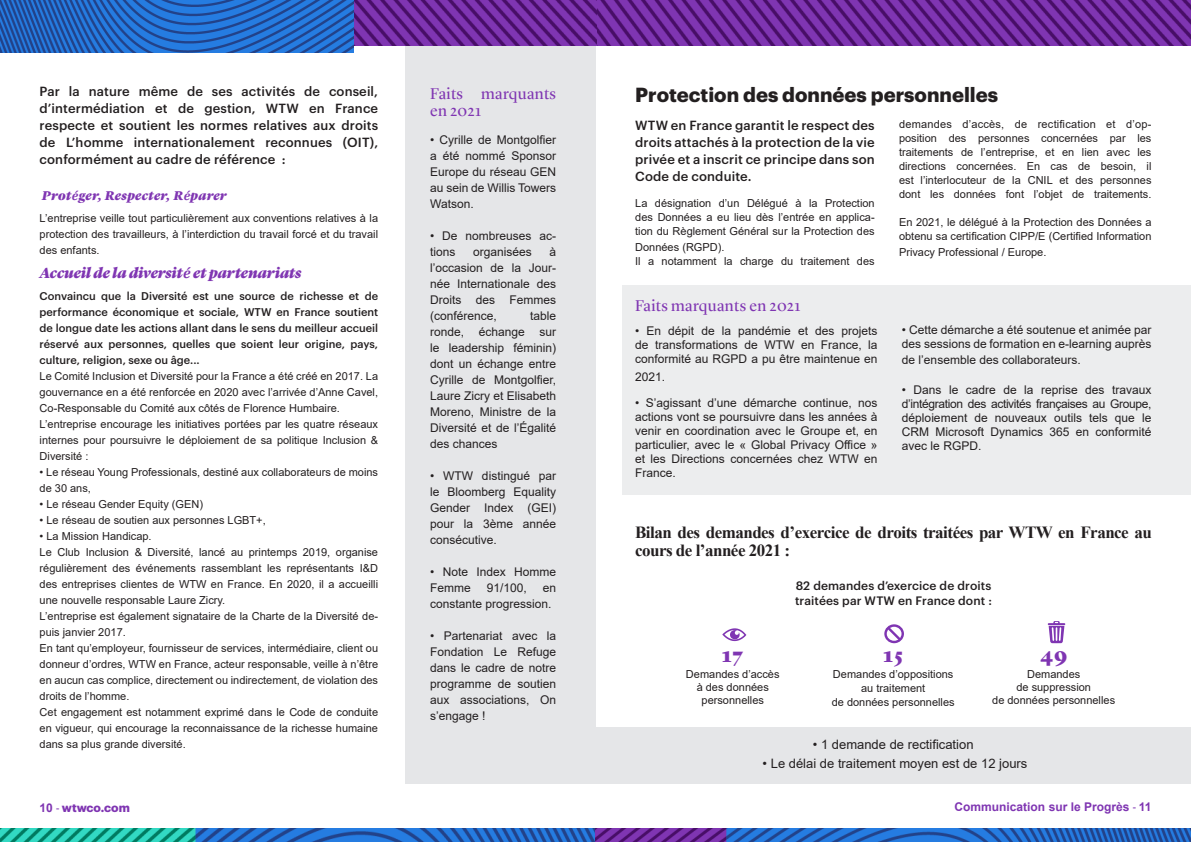
<style>
.page{position:relative;width:1191px;height:842px;background:#fff}
.page>*{position:absolute;margin:0;border:0;box-sizing:border-box;transform-origin:0 0}
.t1{font:700 20px "Graphik";color:#231f20}
.PARAGRAPHE{font:900 20px "Lyon Display Web";color:#7f35b2}
.Exergue_Ultraviolet{font:700 17px/18px "Times New Roman";letter-spacing:-.03em;color:#231f20}
.exergue_lyon_regular{font:16px/17px "Lyon Display Web";letter-spacing:.02em;color:#7f35b2}
.Exergue_Ultraviolet-2{font:italic 900 15px "Lyon Display Web";color:#7f35b2}
.Exergue_Black{font:500 13px/17px "Graphik";letter-spacing:.01em;color:#231f20;text-align:justify}
.PARAGRAPHE-2{font:13px "Arial";color:#231f20}
.Exergue_Ultraviolet-3{font:italic 900 13px "Lyon Display Web";letter-spacing:.02em;color:#7f35b2}
.PARAGRAPHE-3{font:12px/16px "Arial";color:#231f20;text-align:justify}
.exergue_lyon_regular-2{font:12px/14px "Arial";color:#231f20;text-align:justify}
.Exergue_Ultraviolet-4{font:500 12px/15px "Graphik";letter-spacing:.01em;color:#231f20}
.PARAGRAPHE-4{font:12px "Arial";letter-spacing:-.03em;color:#231f20}
.Page_Footer__6pt_Bla{font:700 12px "Arial";color:#7f35b2}
.Page_Footer__6pt_Bla-2{font:700 12px "Graphik";color:#7f35b2}
.PARAGRAPHE-5{font:11px/16px "Arial";color:#231f20;text-align:justify}
.PARAGRAPHE-6{font:500 11px/16px "Graphik";color:#231f20;text-align:justify}
.s1{font-family:"Cambria";font-weight:700}
.s2{font-style:inherit}
.s3{font-family:"Arial"}
.s4{font-family:"Arial Narrow";font-weight:400}
</style>
<div class="page">
<img style="left:0;top:828px;width:1191px;height:14px">
<svg style="left:1047px;top:621px;width:18px;height:22px"></svg>
<div style="left:595px;top:727px;width:596px;height:56px;background:#e5e6e8"></div>
<div style="left:405px;top:0;width:190px;height:783px;background:#e5e6e8"></div>
<div style="left:621px;top:285px;width:570px;height:210px;background:#ecedee"></div>
<img style="left:353px;top:0;width:838px;height:45px">
<img style="left:0;top:0;width:353px;height:53px">
<svg style="left:722px;top:628px;width:24px;height:13px"></svg>
<svg style="left:884px;top:624px;width:20px;height:19px"></svg>
<p class="Exergue_Black" style="left:40px;top:82px;width:340px">Par la nature même de ses activités de conseil, d’intermédiation et de gestion, WTW en France respecte et soutient les normes relatives aux droits de L’homme internationalement reconnues (OIT), conformément au cadre de référence :</p>
<p class="Exergue_Ultraviolet-3" style="left:40px;top:190px;width:189px">«Prot<span class="s1">é</span>ger, Respecter, R<span class="s1">é</span>parer</p>
<p class="PARAGRAPHE-5" style="left:40px;top:210px;width:340px">L’entreprise veille tout particulièrement aux conventions relatives à la protection des travailleurs, à l’interdiction du travail forcé et du travail des enfants.</p>
<p class="Exergue_Ultraviolet-2" style="left:40px;top:267px;width:263px">Accueil de la diversit<span class="s1">é</span> et partenariats</p>
<p class="PARAGRAPHE-6" style="left:40px;top:287px;width:340px">Convaincu que la Diversité est une source de richesse et de</p>
<p class="PARAGRAPHE-6" style="left:40px;top:303px;width:340px">performance économique et sociale, WTW en France soutient de longue date les actions allant dans le sens du meilleur accueil réservé aux personnes, quelles que soient leur origine, pays, culture, religion, sexe ou âge...</p>
<p class="PARAGRAPHE-5" style="left:40px;top:368px;width:340px">Le Comité Inclusion et Diversité pour la France a été créé en 2017. La gouvernance en a été renforcée en 2020 avec l’arrivée d’Anne Cavel, Co-Responsable du Comité aux côtés de Florence Humbaire.</p>
<p class="PARAGRAPHE-5" style="left:40px;top:416px;width:340px">L’entreprise encourage les initiatives portées par les quatre réseaux internes pour poursuivre le déploiement de sa politique Inclusion &amp; Diversité :</p>
<p class="PARAGRAPHE-5" style="left:40px;top:464px;width:340px">• Le réseau Young Professionals, destiné aux collaborateurs de moins de 30 ans,</p>
<p class="PARAGRAPHE-5" style="left:40px;top:496px;width:165px">• Le réseau Gender Equity (GEN)</p>
<p class="PARAGRAPHE-5" style="left:40px;top:512px;width:228px">• Le réseau de soutien aux personnes LGBT+,</p>
<p class="PARAGRAPHE-5" style="left:40px;top:528px;width:114px">• La Mission Handicap.</p>
<p class="PARAGRAPHE-5" style="left:40px;top:544px;width:340px">Le Club Inclusion &amp; Diversité, lancé au printemps 2019, organise</p>
<p class="PARAGRAPHE-5" style="left:40px;top:560px;width:340px">régulièrement des événements rassemblant les représentants I&amp;D des entreprises clientes de WTW en France. En 2020, il a accueilli une nouvelle responsable Laure Zicry.</p>
<p class="PARAGRAPHE-5" style="left:40px;top:608px;width:340px">L’entreprise est également signataire de la Charte de la Diversité de&shy;puis janvier 2017.</p>
<p class="PARAGRAPHE-5" style="left:40px;top:640px;width:340px">En tant qu’employeur, fournisseur de services, intermédiaire, client ou donneur d’ordres, WTW en France, acteur responsable, veille à n’être en aucun cas complice, directement ou indirectement, de violation des droits de l’homme.</p>
<p class="PARAGRAPHE-5" style="left:40px;top:704px;width:340px">Cet engagement est notamment exprimé dans le Code de conduite en vigueur, qui encourage la reconnaissance de la richesse humaine dans sa plus grande diversité.</p>
<p class="exergue_lyon_regular" style="left:430px;top:87px;width:128px">Faits marquants en 2021</p>
<p class="PARAGRAPHE-3" style="left:430px;top:132px;width:128px">• Cyrille de Montgolfier a été nommé Sponsor Europe du réseau GEN au sein de Willis Towers Watson.</p>
<p class="PARAGRAPHE-3" style="left:430px;top:228px;width:128px">• De nombreuses ac&shy;tions</p>
<p class="PARAGRAPHE-3" style="left:430px;top:244px;width:128px;text-indent:119px">à l’occasion de la Jour&shy;née Internationale des Droits des Femmes (conférence,</p>
<p class="PARAGRAPHE-3" style="left:473px;top:244px;width:60px">organisées</p>
<p class="PARAGRAPHE-3" style="left:430px;top:308px;width:128px;text-indent:100px">table ronde, échange sur le leadership féminin) dont un échange entre Cyrille de Montgolfier, Laure Zicry et Elisabeth Moreno, Ministre de la Diversité et de l’Égalité des chances</p>
<p class="PARAGRAPHE-3" style="left:430px;top:468px;width:128px">• WTW distingué par le Bloomberg Equality Gender Index (GEI) pour la 3ème année consécutive.</p>
<p class="PARAGRAPHE-3" style="left:430px;top:564px;width:128px">• Note Index Homme<br>Femme</p>
<p class="PARAGRAPHE-3" style="left:487px;top:580px;width:42px">91/100,</p>
<p class="PARAGRAPHE-3" style="left:430px;top:580px;width:128px;text-indent:113px">en constante progression.</p>
<p class="PARAGRAPHE-3" style="left:430px;top:628px;width:128px">• Partenariat avec la Fondation Le Refuge dans le cadre de notre programme de soutien aux associations, On s’engage !</p>
<p class="t1" style="left:635px;top:79px;width:364px">Protection des données personnelles</p>
<p class="Exergue_Black" style="left:635px;top:116px;width:241px">WTW en France garantit le respect des droits attachés à la protection de la vie privée et a inscrit ce principe dans son Code de conduite.</p>
<p class="PARAGRAPHE-5" style="left:635px;top:196px;width:241px;line-height:14px">La désignation d’un Délégué à la Protection des Données a eu lieu dès l’entrée en applica&shy;tion du Règlement Général sur la Protection des</p>
<p class="PARAGRAPHE-5" style="left:635px;top:239px;width:91px">Données (RGPD).</p>
<p class="PARAGRAPHE-5" style="left:635px;top:253px;width:241px">Il a notamment la charge du traitement des</p>
<p class="exergue_lyon_regular" style="left:635px;top:299px;width:167px">Faits marquants en 2021</p>
<p class="exergue_lyon_regular-2" style="left:635px;top:324px;width:244px">• En dépit de la pandémie et des projets de transformations de WTW en France, la conformité au RGPD a pu être maintenue en</p>
<p class="exergue_lyon_regular-2" style="left:635px;top:370px;width:32px">2021.</p>
<p class="exergue_lyon_regular-2" style="left:635px;top:396px;width:244px">• S’agissant d’une démarche continue, nos actions vont se poursuivre dans les années à venir en coordination avec le Groupe et, en particulier, avec le « Global Privacy Office » et les Directions concernées chez WTW en France.</p>
<p class="PARAGRAPHE-5" style="left:899px;top:117px;width:254px;line-height:14px">demandes d’accès, de rectification et d’op&shy;position des personnes concernées par les</p>
<p class="PARAGRAPHE-5" style="left:899px;top:144px;width:254px">traitements de l’entreprise, et en lien avec les</p>
<p class="PARAGRAPHE-5" style="left:899px;top:159px;width:254px;line-height:14px">directions concernées. En cas de besoin, il est l’interlocuteur de la CNIL et des personnes dont les données font l’objet de traitements.</p>
<p class="PARAGRAPHE-5" style="left:899px;top:215px;width:254px;line-height:14px">En 2021, le délégué à la Protection des Données a obtenu sa certification CIPP/E (Certified Information</p>
<p class="PARAGRAPHE-5" style="left:899px;top:244px;width:149px">Privacy Professional / Europe.</p>
<p class="PARAGRAPHE-3" style="left:902px;top:323px;width:251px;line-height:14px">• Cette démarche a été soutenue et animée par des sessions de formation en e-learning auprès</p>
<p class="PARAGRAPHE-3" style="left:902px;top:352px;width:180px">de l’ensemble des collaborateurs.</p>
<p class="PARAGRAPHE-3" style="left:902px;top:382px;width:251px">• Dans le cadre de la reprise des travaux</p>
<p class="PARAGRAPHE-4" style="left:902px;top:396px;width:251px">d’intégration des activités françaises au Groupe,</p>
<p class="PARAGRAPHE-3" style="left:902px;top:411px;width:251px;line-height:14px">déploiement de nouveaux outils tels que le CRM Microsoft Dynamics 365 en conformité avec le RGPD.</p>
<p class="Exergue_Ultraviolet" style="left:635px;top:522px;width:518px">Bilan des demandes d’exercice de droits traitées par WTW en France au cours de l’année 2021 :</p>
<p class="Exergue_Ultraviolet-4" style="left:795px;top:577px;width:198px">82 demandes d’exercice de droits traitées par WTW en France dont :</p>
<p class="PARAGRAPHE" style="left:722px;top:647px;width:22px">17</p>
<p class="PARAGRAPHE-5" style="left:686px;top:667px;width:95px;line-height:13px;text-align:center">Demandes d’accès à des données personnelles</p>
<p class="PARAGRAPHE" style="left:883px;top:647px;width:21px">15</p>
<p class="PARAGRAPHE-5" style="left:831px;top:667px;width:124px;line-height:14px;text-align:center">Demandes d’oppositions au traitement<br>de données personnelles</p>
<p class="PARAGRAPHE" style="left:1040px;top:647px;width:29px">49</p>
<p class="PARAGRAPHE-5" style="left:992px;top:667px;width:124px;line-height:13px;text-align:center">Demandes<br>de suppression<br>de données personnelles</p>
<p class="PARAGRAPHE-2" style="left:813px;top:735px;width:162px">• 1 demande de rectification</p>
<p class="PARAGRAPHE-2" style="left:762px;top:754px;width:266px">• <span class="s2">L</span>e délai de traitement moyen est de 12 jours</p>
<p class="Page_Footer__6pt_Bla-2" style="left:40px;top:799px;width:92px"><span class="s3">10</span> <span class="s4">-</span> wtwco.com</p>
<p class="Page_Footer__6pt_Bla" style="left:954px;top:798px;width:198px">Communication sur le Progrès <span class="s4">-</span> 11</p>
</div>
